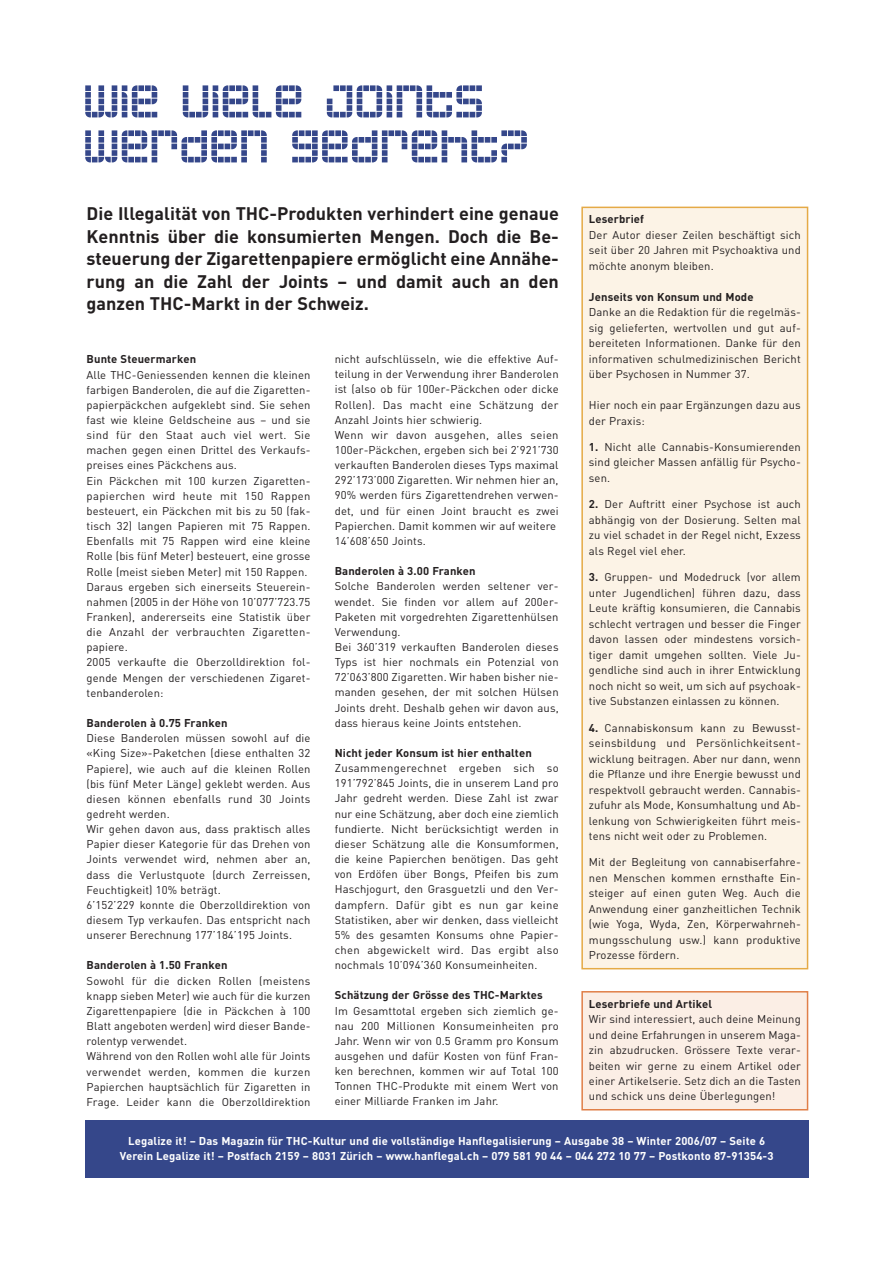
<style>
.page{position:relative;width:893px;height:1263px;background:#fff}
.page>*{position:absolute;margin:0;border:0;box-sizing:border-box;transform-origin:0 0}
.t1{font:60px/45px "Astronaut";color:#35478a}
.t2{font:700 18px/22.5px "DIN";color:#231f20;text-align:justify}
.t3{font:11.25px/15.1px "DIN";letter-spacing:.01em;color:#231f20;text-align:justify}
.t4{font:700 11.25px "DIN";letter-spacing:.01em;color:#231f20}
.t5{font:700 11.25px/15.1px "DIN";letter-spacing:.01em;color:#fff;text-align:center}
.s1{font-weight:700}
</style>
<div class="page">
<div style="left:85px;top:1121px;width:723px;height:57px;background:#35478a"></div>
<div style="left:582px;top:207px;width:225px;height:762px;background:#fcf3e6"></div>
<div style="left:581px;top:207px;width:227px;height:762px;border:2px solid #e5aa46"></div>
<div style="left:582px;top:992px;width:225px;height:118px;background:#fbeee5"></div>
<div style="left:581px;top:991px;width:227px;height:120px;border:2px solid #e07f48"></div>
<h1 class="t1" style="left:81px;top:74px;width:447px">Wie viele joints werden gedreht?</h1>
<p class="t2" style="left:87px;top:204px;width:474px">Die Illegalität von THC-Produkten verhindert eine genaue Kenntnis über die konsumierten Mengen. Doch die Be&shy;steuerung der Zigarettenpapiere ermöglicht eine Annähe&shy;rung an die Zahl der Joints – und damit auch an den ganzen THC-Markt in der Schweiz.</p>
<p class="t4" style="left:87px;top:355px;width:111px">Bunte Steuermarken</p>
<p class="t3" style="left:87px;top:368px;width:225px;text-align:left">Alle THC-Geniessenden kennen die kleinen farbigen Banderolen, die auf die Zigaretten&shy;papierpäckchen aufgeklebt sind. Sie sehen fast wie kleine Geldscheine aus – und sie sind für den Staat auch viel wert. Sie machen gegen einen Drittel des Verkaufs&shy;preises eines Päckchens aus.<br>Ein Päckchen mit 100 kurzen Zigaretten&shy;papierchen wird heute mit 150 Rappen besteuert, ein Päckchen mit bis zu 50 (fak&shy;tisch 32) langen Papieren mit 75 Rappen.<br>Ebenfalls mit 75 Rappen wird eine kleine Rolle (bis fünf Meter) besteuert, eine grosse Rolle (meist sieben Meter) mit 150 Rappen.<br>Daraus ergeben sich einerseits Steuerein&shy;nahmen (2005 in der Höhe von 10’077’723.75<br>Franken), andererseits eine Statistik über die Anzahl der verbrauchten Zigaretten&shy;papiere.<br>2005 verkaufte die Oberzolldirektion fol&shy;gende Mengen der verschiedenen Zigaret&shy;tenbanderolen:</p>
<p class="t4" style="left:87px;top:719px;width:142px">Banderolen à 0.75 Franken</p>
<p class="t3" style="left:87px;top:732px;width:225px;text-align:left">Diese Banderolen müssen sowohl auf die «King Size»-Paketchen (diese enthalten 32<br>Papiere), wie auch auf die kleinen Rollen (bis fünf Meter Länge) geklebt werden. Aus diesen können ebenfalls rund 30 Joints gedreht werden.<br>Wir gehen davon aus, dass praktisch alles Papier dieser Kategorie für das Drehen von Joints verwendet wird, nehmen aber an, dass die Verlustquote (durch Zerreissen, Feuchtigkeit) 10% beträgt.<br>6’152’229 konnte die Oberzolldirektion von diesem Typ verkaufen. Das entspricht nach unserer Berechnung 177’184’195 Joints.</p>
<p class="t4" style="left:87px;top:961px;width:142px">Banderolen à 1.50 Franken</p>
<p class="t3" style="left:87px;top:974px;width:225px;text-align:left">Sowohl für die dicken Rollen (meistens knapp sieben Meter) wie auch für die kurzen Zigarettenpapiere (die in Päckchen à 100<br>Blatt angeboten werden) wird dieser Bande&shy;rolentyp verwendet.<br>Während von den Rollen wohl alle für Joints verwendet werden, kommen die kurzen Papierchen hauptsächlich für Zigaretten in Frage. Leider kann die Oberzolldirektion</p>
<p class="t3" style="left:335px;top:353px;width:225px;text-align:left">nicht aufschlüsseln, wie die effektive Auf&shy;teilung in der Verwendung ihrer Banderolen ist (also ob für 100er-Päckchen oder dicke Rollen). Das macht eine Schätzung der Anzahl Joints hier schwierig.<br>Wenn wir davon ausgehen, alles seien 100er-Päckchen, ergeben sich bei 2’921’730 verkauften Banderolen dieses Typs maximal 292’173’000 Zigaretten. Wir nehmen hier an, 90% werden fürs Zigarettendrehen verwen&shy;det, und für einen Joint braucht es zwei Papierchen. Damit kommen wir auf weitere 14’608’650 Joints.</p>
<p class="t4" style="left:335px;top:567px;width:142px">Banderolen à 3.00 Franken</p>
<p class="t3" style="left:335px;top:580px;width:225px;text-align:left">Solche Banderolen werden seltener ver&shy;wendet. Sie finden vor allem auf 200er-Paketen mit vorgedrehten Zigarettenhülsen Verwendung.<br>Bei 360’319 verkauften Banderolen dieses Typs ist hier nochmals ein Potenzial von 72’063’800 Zigaretten. Wir haben bisher nie&shy;manden gesehen, der mit solchen Hülsen Joints dreht. Deshalb gehen wir davon aus, dass hieraus keine Joints entstehen.</p>
<p class="t4" style="left:335px;top:749px;width:198px">Nicht jeder Konsum ist hier enthalten</p>
<p class="t3" style="left:335px;top:762px;width:225px">Zusammengerechnet ergeben sich so 191’792’845 Joints, die in unserem Land pro Jahr gedreht werden. Diese Zahl ist zwar nur eine Schätzung, aber doch eine ziemlich fundierte. Nicht berücksichtigt werden in dieser Schätzung alle die Konsumformen, die keine Papierchen benötigen. Das geht von Erdöfen über Bongs, Pfeifen bis zum Haschjogurt, den Grasguetzli und den Ver&shy;dampfern. Dafür gibt es nun gar keine Statistiken, aber wir denken, dass vielleicht 5% des gesamten Konsums ohne Papier&shy;chen abgewickelt wird. Das ergibt also nochmals 10’094’360 Konsumeinheiten.</p>
<p class="t4" style="left:335px;top:991px;width:210px">Schätzung der Grösse des THC-Marktes</p>
<p class="t3" style="left:335px;top:1004px;width:225px">Im Gesamttotal ergeben sich ziemlich ge&shy;nau 200 Millionen Konsumeinheiten pro Jahr. Wenn wir von 0.5 Gramm pro Konsum ausgehen und dafür Kosten von fünf Fran&shy;ken berechnen, kommen wir auf Total 100<br>Tonnen THC-Produkte mit einem Wert von einer Milliarde Franken im Jahr.</p>
<p class="t4" style="left:589px;top:215px;width:57px">Leserbrief</p>
<p class="t3" style="left:589px;top:228px;width:213px">Der Autor dieser Zeilen beschäftigt sich seit über 20 Jahren mit Psychoaktiva und möchte anonym bleiben.</p>
<p class="t4" style="left:589px;top:293px;width:166px">Jenseits von Konsum und Mode</p>
<p class="t3" style="left:589px;top:306px;width:213px">Danke an die Redaktion für die regelmäs&shy;sig gelieferten, wertvollen und gut auf&shy;bereiteten Informationen. Danke für den informativen schulmedizinischen Bericht über Psychosen in Nummer 37.</p>
<p class="t3" style="left:589px;top:399px;width:213px">Hier noch ein paar Ergänzungen dazu aus der Praxis:</p>
<p class="t3" style="left:589px;top:441px;width:213px"><span class="s1">1.</span> Nicht alle Cannabis-Konsumierenden sind gleicher Massen anfällig für Psycho&shy;sen.</p>
<p class="t3" style="left:589px;top:498px;width:213px"><span class="s1">2.</span> Der Auftritt einer Psychose ist auch abhängig von der Dosierung. Selten mal zu viel schadet in der Regel nicht, Exzess als Regel viel eher.</p>
<p class="t3" style="left:589px;top:571px;width:213px"><span class="s1">3.</span> Gruppen- und Modedruck (vor allem unter Jugendlichen) führen dazu, dass Leute kräftig konsumieren, die Cannabis schlecht vertragen und besser die Finger davon lassen oder mindestens vorsich&shy;tiger damit umgehen sollten. Viele Ju&shy;gendliche sind auch in ihrer Entwicklung noch nicht so weit, um sich auf psychoak&shy;tive Substanzen einlassen zu können.</p>
<p class="t3" style="left:589px;top:721px;width:213px"><span class="s1">4.</span> Cannabiskonsum kann zu Bewusst&shy;seinsbildung und Persönlichkeitsent&shy;wicklung beitragen. Aber nur dann, wenn die Pflanze und ihre Energie bewusst und respektvoll gebraucht werden. Cannabis&shy;zufuhr als Mode, Konsumhaltung und Ab&shy;lenkung von Schwierigkeiten führt meis&shy;tens nicht weit oder zu Problemen.</p>
<p class="t3" style="left:589px;top:856px;width:213px">Mit der Begleitung von cannabiserfahre&shy;nen Menschen kommen ernsthafte Ein&shy;steiger auf einen guten Weg. Auch die Anwendung einer ganzheitlichen Technik (wie Yoga, Wyda, Zen, Körperwahrneh&shy;mungsschulung usw.) kann produktive Prozesse fördern.</p>
<p class="t4" style="left:589px;top:1000px;width:125px">Leserbriefe und Artikel</p>
<p class="t3" style="left:589px;top:1013px;width:213px">Wir sind interessiert, auch deine Meinung und deine Erfahrungen in unserem Maga&shy;zin abzudrucken. Grössere Texte verar&shy;beiten wir gerne zu einem Artikel oder einer Artikelserie. Setz dich an die Tasten und schick uns deine Überlegungen!</p>
<p class="t5" style="left:120px;top:1134px;width:655px">Legalize it! – Das Magazin für THC-Kultur und die vollständige Hanflegalisierung – Ausgabe 38 – Winter 2006/07 – Seite 6<br>Verein Legalize it! – Postfach 2159 – 8031 Zürich – www.hanflegal.ch – 079 581 90 44 – 044 272 10 77 – Postkonto 87-91354-3</p>
</div>
